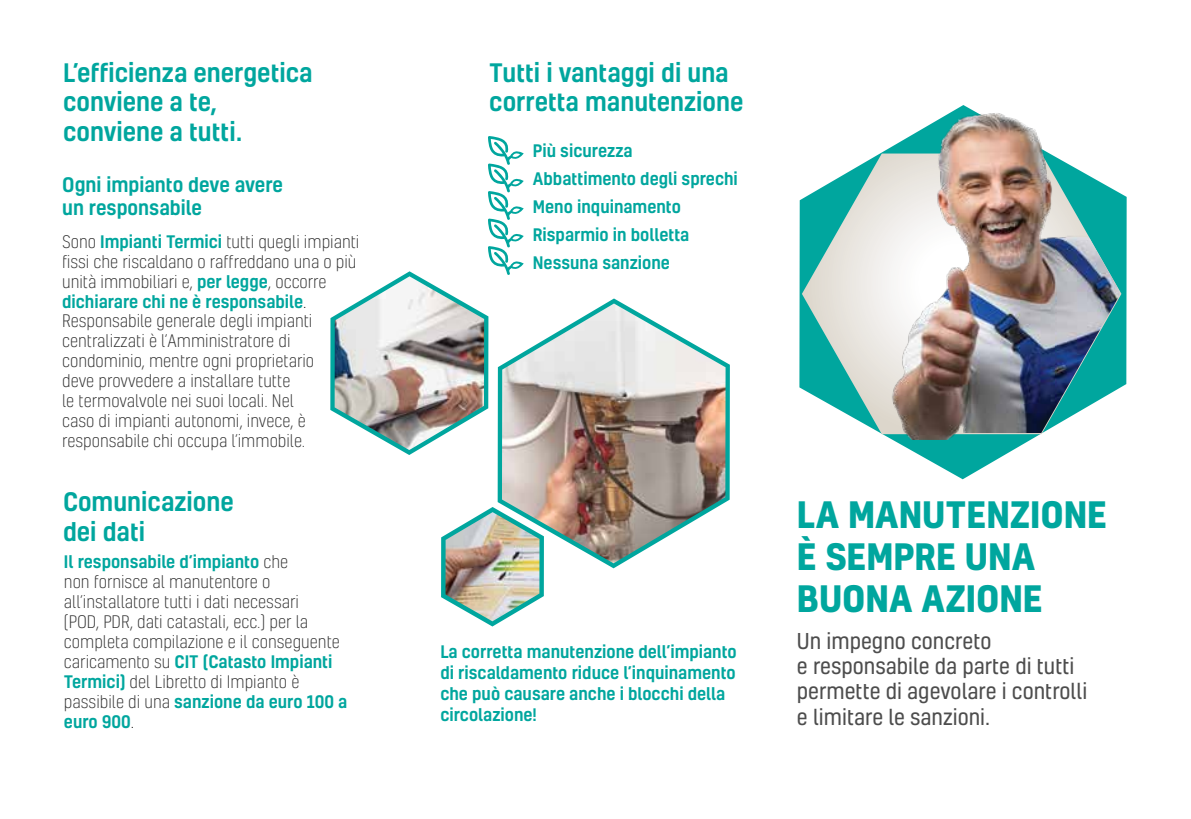
<style>
.page{position:relative;width:1191px;height:819px;background:#fff}
.page>*{position:absolute;margin:0;border:0;box-sizing:border-box;transform-origin:0 0}
.t1{font:700 35px/42px "Kelson";color:#00a69e}
.t2{font:500 24.5px/29.4px "Kelson";color:#00a69e}
.t3{font:21px/25.2px "Kelson";color:#4d4d4d}
.t4{font:500 19.25px/23.1px "Kelson";color:#00a69e}
.t5{font:300 16.62px/19.9px "Kelson";color:#333}
.t6{font:500 16.62px/28px "Kelson";color:#00a69e}
.s1{font-weight:500;color:#00a69e}
.s2{color:#000}
</style>
<div class="page">
<svg style="left:497px;top:298px;width:233px;height:270px"></svg>
<img style="left:502px;top:303px;width:223px;height:260px">
<svg style="left:441px;top:507px;width:103px;height:119px"></svg>
<img style="left:445px;top:512px;width:94px;height:109px">
<svg style="left:330px;top:136px;width:194px;height:319px"></svg>
<svg style="left:799px;top:193px;width:327px;height:286px"></svg>
<img style="left:802px;top:153px;width:317px;height:280px">
<img style="left:880px;top:105px;width:174px;height:298px">
<img style="left:880px;top:397px;width:78px;height:43px">
<h2 class="t2" style="left:63px;top:57px;width:251px">L’efficienza energetica conviene a te, conviene a tutti.</h2>
<p class="t4" style="left:62px;top:172px;width:222px">Ogni impianto deve avere un responsabile</p>
<p class="t5" style="left:62px;top:231px;width:299px">Sono <span class="s1">Impianti Termici</span> tutti quegli impianti fissi che riscaldano o raffreddano una o più unità immobiliari e, <span class="s1">per legge</span>, occorre <span class="s1">dichiarare chi ne è responsabile</span><span class="s2">.<br></span>Responsabile generale degli impianti centralizzati è l’Amministratore di condominio, mentre ogni proprietario<br>deve provvedere a installare tutte<br>le termovalvole nei suoi locali. Nel<br>caso di impianti autonomi, invece, è responsabile chi occupa l’immobile.</p>
<h2 class="t2" style="left:489px;top:57px;width:256px">Tutti i vantaggi di una corretta manutenzione</h2>
<p class="t6" style="left:533px;top:137px;width:206px">Più sicurezza<br>Abbattimento degli sprechi<br>Meno inquinamento<br>Risparmio in bolletta<br>Nessuna sanzione</p>
<h2 class="t2" style="left:63px;top:486px;width:172px">Comunicazione dei dati</h2>
<h1 class="t1" style="left:797px;top:492px;width:312px">LA MANUTENZIONE<br>È SEMPRE UNA<br>BUONA AZIONE</h1>
<p class="t5" style="left:64px;top:551px;width:285px"><span class="s1">Il responsabile d’impianto</span> che<br>non fornisce al manutentore o all’installatore tutti i dati necessari<br>(POD, PDR, dati catastali, ecc.) per la completa compilazione e il conseguente caricamento su <span class="s1">CIT (Catasto Impianti Termici)</span> del Libretto di Impianto è passibile di una <span class="s1">sanzione da euro 100 a euro 900</span><span class="s2">.</span></p>
<p class="t3" style="left:797px;top:628px;width:292px">Un impegno concreto<br>e responsabile da parte di tutti permette di agevolare i controlli e limitare le sanzioni.</p>
<p class="t6" style="left:440px;top:641px;width:298px;line-height:21px">La corretta manutenzione dell’impianto di riscaldamento riduce l’inquinamento che può causare anche i blocchi della circolazione!</p>
</div>
